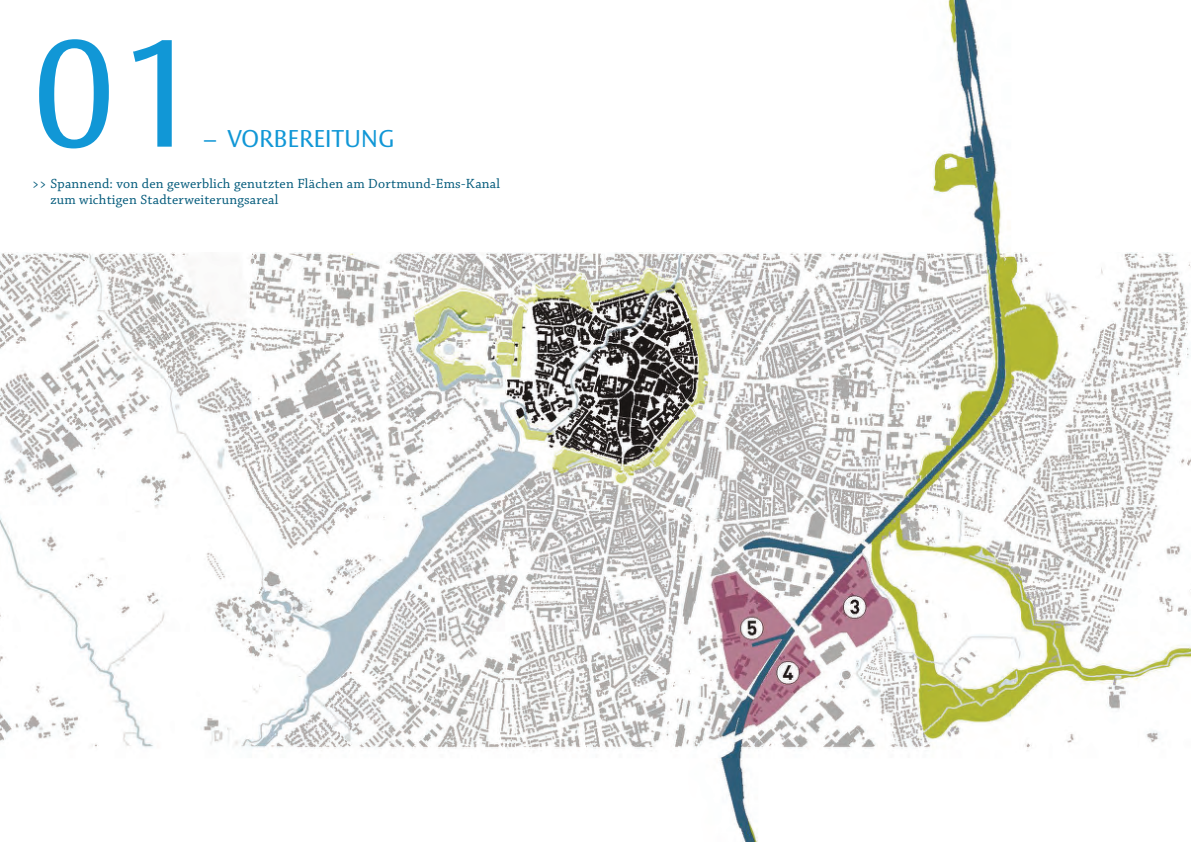
<style>
.page{position:relative;width:1191px;height:842px;background:#fff}
.page>*{position:absolute;margin:0;border:0;box-sizing:border-box;transform-origin:0 0}
.t1{font:150px "Vesta Pro";color:#1197d6}
.t2{font:24px "Vesta Pro";letter-spacing:.015em;color:#1197d6}
.t3{font:14px/16.8px "Chaparral Pro";letter-spacing:.015em;color:#00597a}
.s1{color:#fff}
</style>
<div class="page">
<img style="left:0;top:0;width:1191px;height:842px">
<h2 class="t1" style="left:32px;top:31px;width:171px">01</h2>
<h2 class="t2" style="left:204px;top:128px;width:191px">– VORBEREITUNG</h2>
<h2 class="t3" style="left:32px;top:176px;width:469px">&gt;&gt; Spannend: von den gewerblich genutzten Flächen am Dortmund-Ems-Kanal <span class="s1">&gt;&gt;</span> zum wichtigen Stadterweiterungsareal</h2>
</div>
